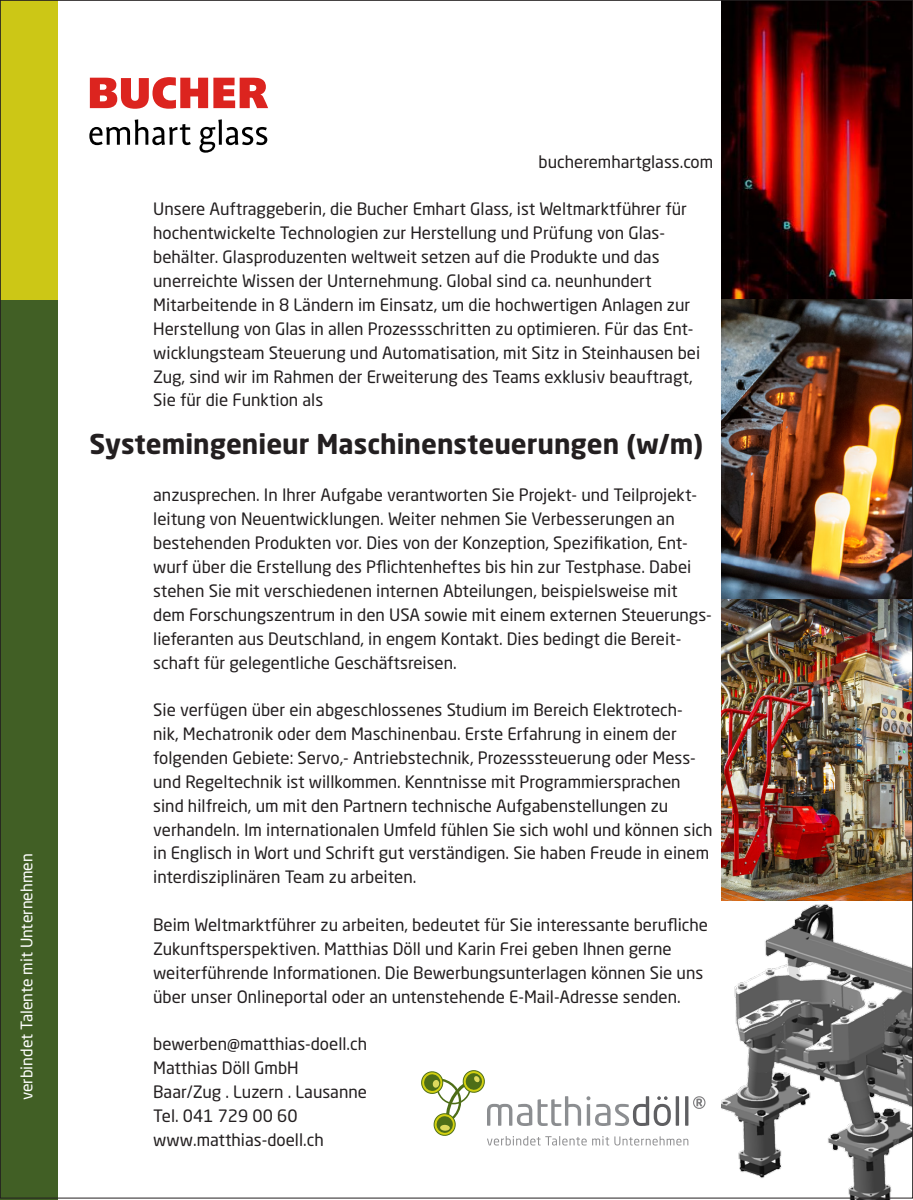
<style>
.page{position:relative;width:913px;height:1200px;background:#fff}
.page>*{position:absolute;margin:0;border:0;box-sizing:border-box;transform-origin:0 0}
.t1{font:700 27px "Neo Sans Pro";color:#231f20}
.t2{font:16.88px/23.8px "Neo Sans Pro";color:#231f20}
.t3{font:15.75px "Neo Sans Pro";color:#fff}
</style>
<div class="page">
<img style="left:721px;top:2px;width:189px;height:897px">
<img style="left:721px;top:903px;width:191px;height:296px">
<div style="left:0;top:0;width:57px;height:1199px;background:#415f25"></div>
<div style="left:0;top:0;width:57px;height:300px;background:#ccc716"></div>
<svg style="left:421px;top:1070px;width:284px;height:75px"></svg>
<svg style="left:89px;top:119px;width:102px;height:26px"></svg>
<svg style="left:199px;top:119px;width:68px;height:34px"></svg>
<svg style="left:90px;top:77px;width:178px;height:32px"></svg>
<p class="t3" style="left:17px;top:1099px;width:248px;rotate:-90deg">verbindet Talente mit Unternehmen</p>
<p class="t2" style="left:538px;top:149px;width:176px">bucheremhartglass.com</p>
<p class="t2" style="left:153px;top:197px;width:548px">Unsere Auftraggeberin, die Bucher Emhart Glass, ist Weltmarktführer für hochentwickelte Technologien zur Herstellung und Prüfung von Glas&shy;behälter. Glasproduzenten weltweit setzen auf die Produkte und das unerreichte Wissen der Unternehmung. Global sind ca. neunhundert Mitarbeitende in 8 Ländern im Einsatz, um die hochwertigen Anlagen zur Herstellung von Glas in allen Prozessschritten zu optimieren. Für das Ent&shy;wicklungsteam Steuerung und Automatisation, mit Sitz in Steinhausen bei Zug, sind wir im Rahmen der Erweiterung des Teams exklusiv beauftragt, Sie für die Funktion als</p>
<p class="t1" style="left:89px;top:426px;width:615px">Systemingenieur Maschinensteuerungen (w/m)</p>
<p class="t2" style="left:153px;top:483px;width:560px">anzusprechen. In Ihrer Aufgabe verantworten Sie Projekt- und Teilprojekt&shy;leitung von Neuentwicklungen. Weiter nehmen Sie Verbesserungen an bestehenden Produkten vor. Dies von der Konzeption, Spezifikation, Ent&shy;wurf über die Erstellung des Pflichtenheftes bis hin zur Testphase. Dabei stehen Sie mit verschiedenen internen Abteilungen, beispielsweise mit dem Forschungszentrum in den USA sowie mit einem externen Steuerungs&shy;lieferanten aus Deutschland, in engem Kontakt. Dies bedingt die Bereit&shy;schaft für gelegentliche Geschäftsreisen.</p>
<p class="t2" style="left:153px;top:697px;width:560px">Sie verfügen über ein abgeschlossenes Studium im Bereich Elektrotech&shy;nik, Mechatronik oder dem Maschinenbau. Erste Erfahrung in einem der folgenden Gebiete: Servo,- Antriebstechnik, Prozesssteuerung oder Mess&shy;und Regeltechnik ist willkommen. Kenntnisse mit Programmiersprachen sind hilfreich, um mit den Partnern technische Aufgabenstellungen zu verhandeln. Im internationalen Umfeld fühlen Sie sich wohl und können sich in Englisch in Wort und Schrift gut verständigen. Sie haben Freude in einem interdisziplinären Team zu arbeiten.</p>
<p class="t2" style="left:153px;top:912px;width:556px">Beim Weltmarktführer zu arbeiten, bedeutet für Sie interessante berufliche Zukunftsperspektiven. Matthias Döll und Karin Frei geben Ihnen gerne weiterführende Informationen. Die Bewerbungsunterlagen können Sie uns über unser Onlineportal oder an untenstehende E-Mail-Adresse senden.</p>
<p class="t2" style="left:153px;top:1031px;width:215px">bewerben@matthias-doell.ch</p>
<p class="t2" style="left:153px;top:1055px;width:147px">Matthias Döll GmbH</p>
<p class="t2" style="left:153px;top:1079px;width:215px">Baar/Zug . Luzern . Lausanne</p>
<p class="t2" style="left:153px;top:1103px;width:146px">Tel. 041 729 00 60</p>
<p class="t2" style="left:153px;top:1127px;width:172px">www.matthias-doell.ch</p>
</div>
